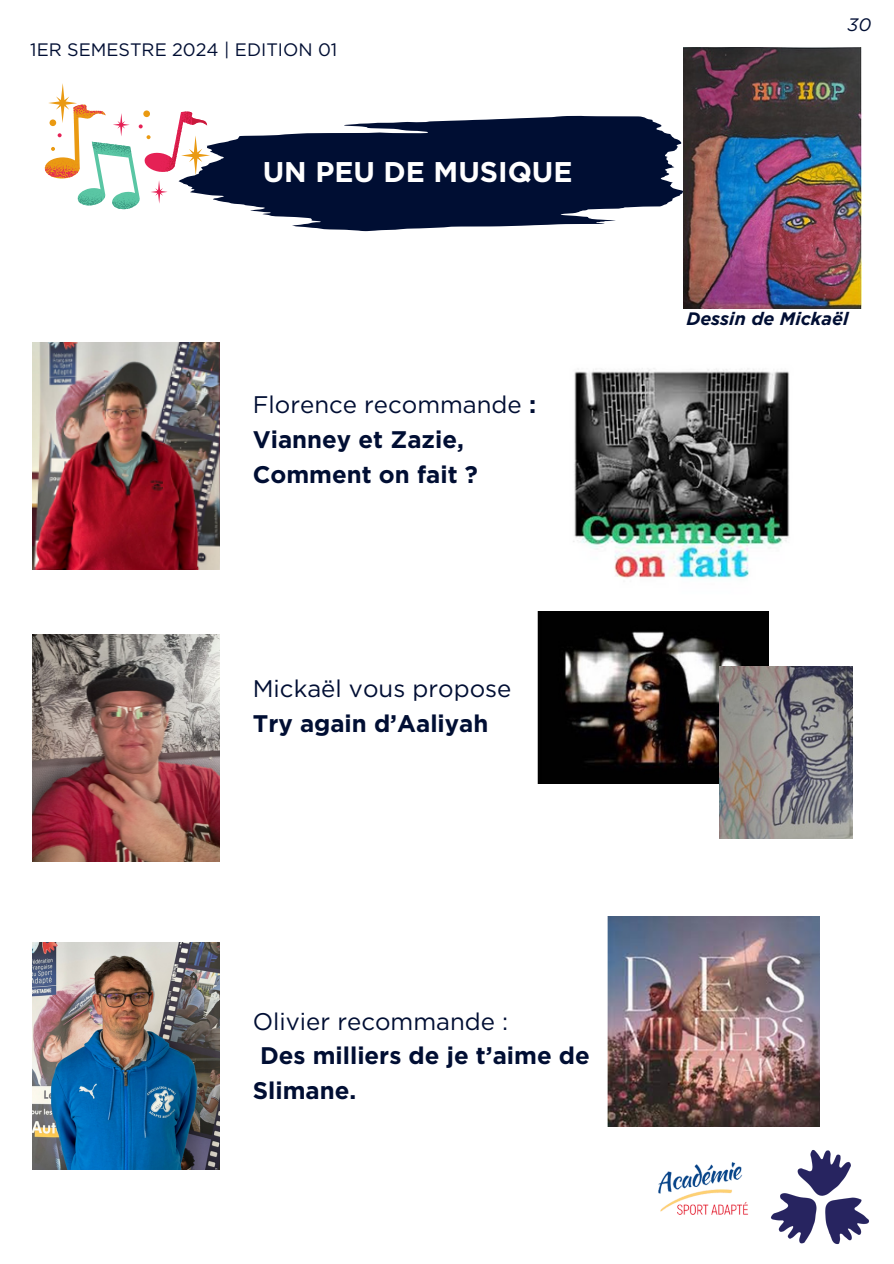
<style>
.page{position:relative;width:894px;height:1264px;background:#fff}
.page>*{position:absolute;margin:0;border:0;box-sizing:border-box;transform-origin:0 0}
.t1{font:700 28.5px "Gotham";color:#fff}
.t2{font:700 24px/34.8px "Gotham";color:#000e33}
.t3{font:24px/34.8px "Gotham";color:#000e33}
.t4{font:18px "Gotham";color:#000e33}
.t5{font:italic 700 18px "Gotham";color:#000e33}
.t6{font:italic 18px "Gotham";color:#000e33}
.s1{font-weight:400}
.s2{font-weight:700}
</style>
<div class="page">
<img style="left:658px;top:1162px;width:91px;height:53px">
<img style="left:771px;top:1150px;width:98px;height:95px">
<img style="left:683px;top:47px;width:177px;height:261px">
<img style="left:32px;top:342px;width:187px;height:227px">
<img style="left:573px;top:368px;width:217px;height:211px">
<img style="left:32px;top:634px;width:187px;height:227px">
<img style="left:537px;top:611px;width:231px;height:172px">
<img style="left:719px;top:666px;width:133px;height:172px">
<img style="left:32px;top:942px;width:187px;height:227px">
<img style="left:607px;top:916px;width:212px;height:210px">
<svg style="left:210px;top:116px;width:472px;height:115px;fill:#000e33"></svg>
<svg style="left:45px;top:83px;width:165px;height:126px"></svg>
<p class="t4" style="left:30px;top:38px;width:308px">1ER SEMESTRE 2024 | EDITION 01</p>
<h2 class="t1" style="left:263px;top:155px;width:311px">UN PEU DE MUSIQUE</h2>
<h2 class="t2" style="left:253px;top:387px;width:285px"><span class="s1">Florence recommande</span> :<br>Vianney et Zazie,<br>Comment on fait ?</h2>
<p class="t3" style="left:253px;top:671px;width:260px">Mickaël vous propose<br><span class="s2">Try again d’Aaliyah</span></p>
<h2 class="t6" style="left:847px;top:14px;width:25px">30</h2>
<p class="t5" style="left:686px;top:308px;width:164px">Dessin de Mickaël</p>
<p class="t3" style="left:253px;top:1003px;width:257px">Olivier recommande :</p>
<p class="t2" style="left:260px;top:1038px;width:331px">Des milliers de je t’aime de</p>
<p class="t2" style="left:253px;top:1073px;width:105px">Slimane.</p>
</div>
